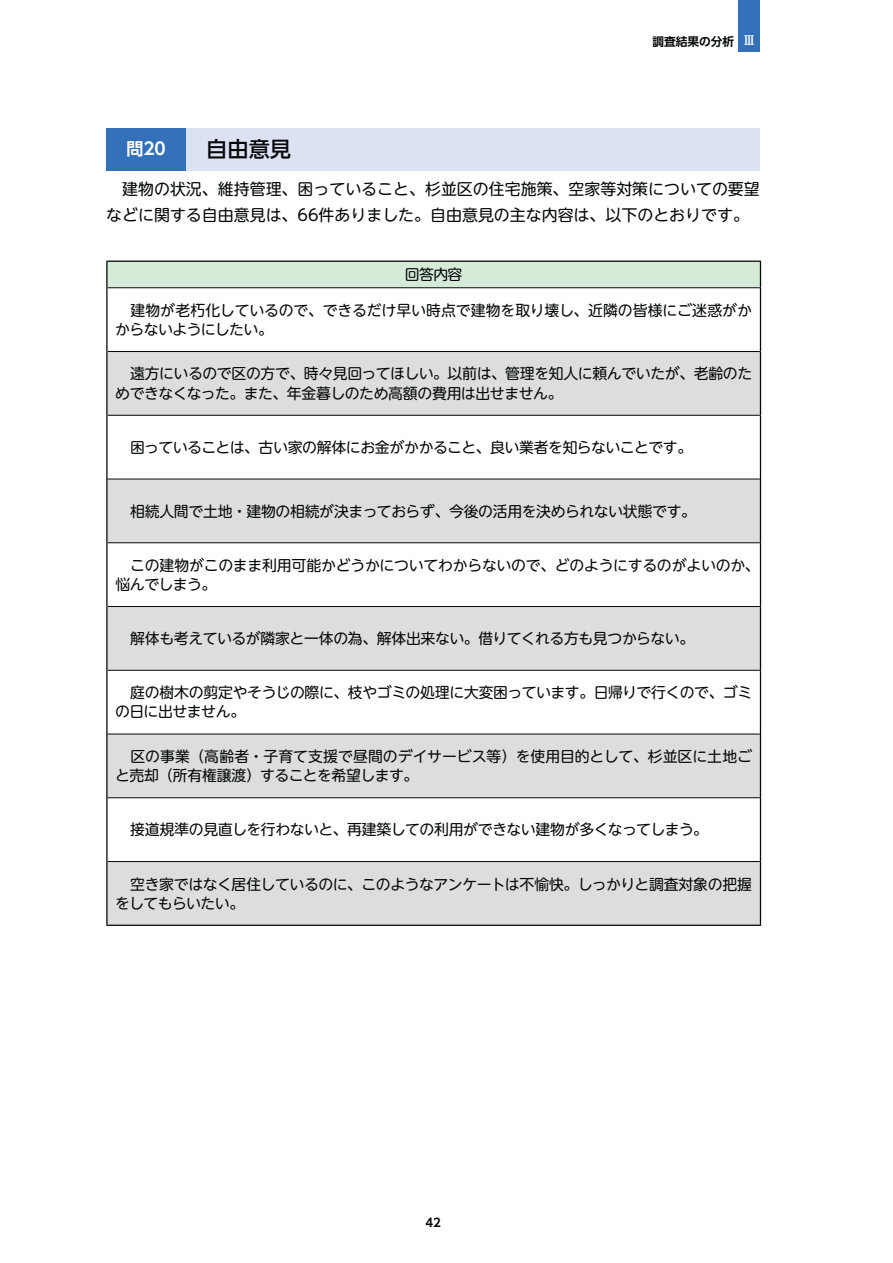
<style>
.page{position:relative;width:893px;height:1263px;background:#fff}
.page>*{position:absolute;margin:0;border:0;box-sizing:border-box;transform-origin:0 0}
.t1{font:21.3px "UD Shin Go Pr 6 N Medium 90 msp RKSJ H";color:#040809}
.t2{font:16.95px "UD Shin Go Pr 6 N De Bold 90 msp RKSJ H";color:#fff}
.t3{font:15.9px/26.5px "UD Shin M Go Pr 6 N Regular 90 msp RKSJ H";color:#040809}
.t4{font:14.85px/19.2px "UD Shin M Go Pr 6 N Regular 90 msp RKSJ H";letter-spacing:-.025em;color:#040809}
.t5{font:14.85px/19.2px "UD Shin M Go Pr 6 N Regular 90 msp RKSJ H";letter-spacing:-.005em;color:#040809}
.t6{font:11.7px "UD Shin Go Pr 6 N De Bold 90 msp RKSJ H";color:#040809}
.s1{font-family:"UD Reimin Pr 6 N Bold 90 msp RKSJ H";font-size:12.75px;color:#fff}
</style>
<div class="page">
<div style="left:738px;top:0;width:22px;height:51px;background:#3271b9"></div>
<div style="left:106px;top:128px;width:80px;height:42px;background:#3271b9"></div>
<div style="left:186px;top:128px;width:574px;height:42px;background:#dce2f2"></div>
<div style="left:107px;top:261px;width:653px;height:27px;background:#d5ebd8"></div>
<svg style="left:108px;top:352px;width:652px;height:573px;fill:#ddd"></svg>
<hr style="left:108px;top:287px;width:652px;height:1px;background:#040809">
<hr style="left:108px;top:351px;width:652px;height:1px;background:#040809">
<hr style="left:108px;top:415px;width:652px;height:1px;background:#040809">
<hr style="left:108px;top:479px;width:652px;height:1px;background:#040809">
<hr style="left:108px;top:542px;width:652px;height:1px;background:#040809">
<hr style="left:108px;top:606px;width:652px;height:1px;background:#040809">
<hr style="left:108px;top:670px;width:652px;height:1px;background:#040809">
<hr style="left:108px;top:734px;width:652px;height:1px;background:#040809">
<hr style="left:108px;top:797px;width:652px;height:1px;background:#040809">
<hr style="left:108px;top:861px;width:652px;height:1px;background:#040809">
<hr style="left:106px;top:261px;width:655px;height:1px;background:#040809">
<hr style="left:106px;top:262px;width:2px;height:26px;background:#040809">
<svg style="left:760px;top:262px;width:1px;height:26px"></svg>
<hr style="left:106px;top:288px;width:2px;height:64px;background:#040809">
<hr style="left:760px;top:288px;width:1px;height:64px;background:#040809">
<hr style="left:106px;top:352px;width:2px;height:63px;background:#040809">
<hr style="left:760px;top:352px;width:1px;height:63px;background:#040809">
<hr style="left:106px;top:415px;width:2px;height:64px;background:#040809">
<hr style="left:760px;top:415px;width:1px;height:64px;background:#040809">
<hr style="left:106px;top:479px;width:2px;height:64px;background:#040809">
<hr style="left:760px;top:479px;width:1px;height:64px;background:#040809">
<hr style="left:106px;top:543px;width:2px;height:64px;background:#040809">
<hr style="left:760px;top:543px;width:1px;height:64px;background:#040809">
<hr style="left:106px;top:607px;width:2px;height:63px;background:#040809">
<hr style="left:760px;top:607px;width:1px;height:63px;background:#040809">
<hr style="left:106px;top:670px;width:2px;height:64px;background:#040809">
<hr style="left:760px;top:670px;width:1px;height:64px;background:#040809">
<hr style="left:106px;top:734px;width:2px;height:64px;background:#040809">
<hr style="left:760px;top:734px;width:1px;height:64px;background:#040809">
<hr style="left:106px;top:798px;width:2px;height:64px;background:#040809">
<hr style="left:760px;top:798px;width:1px;height:64px;background:#040809">
<hr style="left:106px;top:862px;width:2px;height:63px;background:#040809">
<hr style="left:760px;top:862px;width:1px;height:63px;background:#040809">
<hr style="left:106px;top:925px;width:655px;height:1px;background:#040809">
<p class="t6" style="left:652px;top:37px;width:105px">調査結果の分析 <span class="s1">Ⅲ</span></p>
<p class="t2" style="left:126px;top:143px;width:41px">問20</p>
<h1 class="t1" style="left:206px;top:141px;width:87px">自由意見</h1>
<p class="t3" style="left:106px;top:178px;width:655px;text-indent:16px">建物の状況、維持管理、困っていること、杉並区の住宅施策、空家等対策についての要望などに関する自由意見は、66件ありました。自由意見の主な内容は、以下のとおりです。</p>
<p class="t4" style="left:405px;top:267px;width:59px">回答内容</p>
<p class="t5" style="left:115px;top:303px;width:638px">　建物が老朽化しているので、できるだけ早い時点で建物を取り壊し、近隣の皆様にご迷惑がかからないようにしたい。</p>
<p class="t4" style="left:115px;top:366px;width:638px">　遠方にいるので区の方で、時々見回ってほしい。以前は、管理を知人に頼んでいたが、老齢のためできなくなった。また、年金暮しのため高額の費用は出せません。</p>
<p class="t4" style="left:115px;top:440px;width:578px">　困っていることは、古い家の解体にお金がかかること、良い業者を知らないことです。</p>
<p class="t4" style="left:115px;top:503px;width:582px">　相続人間で土地・建物の相続が決まっておらず、今後の活用を決められない状態です。</p>
<p class="t4" style="left:115px;top:558px;width:646px">　この建物がこのまま利用可能かどうかについてわからないので、どのようにするのがよいのか、悩んでしまう。</p>
<p class="t4" style="left:115px;top:631px;width:580px">　解体も考えているが隣家と一体の為、解体出来ない。借りてくれる方も見つからない。</p>
<p class="t4" style="left:115px;top:685px;width:639px">　庭の樹木の剪定やそうじの際に、枝やゴミの処理に大変困っています。日帰りで行くので、ゴミの日に出せません。</p>
<p class="t5" style="left:115px;top:749px;width:638px">　区の事業（高齢者・子育て支援で昼間のデイサービス等）を使用目的として、杉並区に土地ごと売却（所有権譲渡）することを希望します。</p>
<p class="t4" style="left:115px;top:822px;width:594px">　接道規準の見直しを行わないと、再建築しての利用ができない建物が多くなってしまう。</p>
<p class="t4" style="left:115px;top:876px;width:638px">　空き家ではなく居住しているのに、このようなアンケートは不愉快。しっかりと調査対象の把握をしてもらいたい。</p>
<p class="t6" style="left:425px;top:1218px;width:17px">42</p>
</div>
